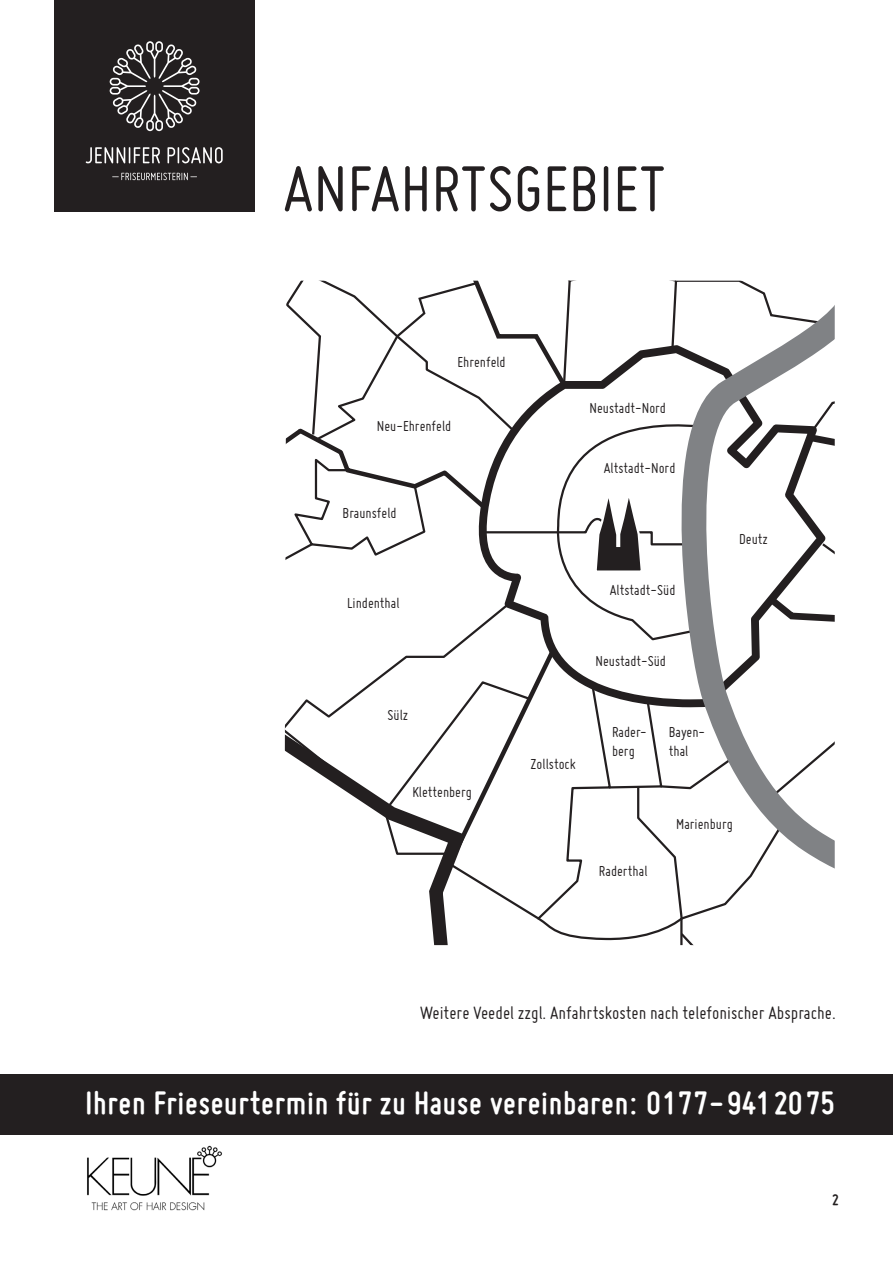
<style>
.page{position:relative;width:893px;height:1263px;background:#fff}
.page>*{position:absolute;margin:0;border:0;box-sizing:border-box;transform-origin:0 0}
.t1{font:70.5px "Miso";color:#231f20}
.t2{font:700 34.5px "Miso";letter-spacing:.02em;color:#fff}
.t3{font:19.5px "Miso";color:#231f20}
.t4{font:700 16.5px "Miso";color:#231f20}
.t5{font:15.75px/18.9px "Miso";color:#231f20}
</style>
<div class="page">
<div style="left:0;top:1074px;width:893px;height:61px;background:#231f20"></div>
<div style="left:54px;top:0;width:200px;height:212px;background:#231f20"></div>
<svg style="left:86px;top:147px;width:74px;height:17px"></svg>
<svg style="left:167px;top:147px;width:56px;height:17px"></svg>
<svg style="left:112px;top:173px;width:85px;height:7px"></svg>
<svg style="left:110px;top:41px;width:90px;height:90px"></svg>
<img style="left:87px;top:1145px;width:135px;height:66px">
<svg style="left:284px;top:281px;width:366px;height:664px"></svg>
<svg style="left:650px;top:281px;width:185px;height:664px"></svg>
<h1 class="t1" style="left:283px;top:150px;width:384px">ANFAHRTSGEBIET</h1>
<p class="t5" style="left:457px;top:352px;width:50px">Ehrenfeld</p>
<p class="t5" style="left:377px;top:416px;width:76px">Neu-Ehrenfeld</p>
<p class="t5" style="left:343px;top:503px;width:56px">Braunsfeld</p>
<p class="t5" style="left:347px;top:593px;width:54px">Lindenthal</p>
<p class="t5" style="left:388px;top:705px;width:22px">Sülz</p>
<p class="t5" style="left:412px;top:782px;width:61px">Klettenberg</p>
<p class="t5" style="left:589px;top:399px;width:78px">Neustadt-Nord</p>
<p class="t5" style="left:604px;top:458px;width:73px">Altstadt-Nord</p>
<p class="t5" style="left:610px;top:580px;width:67px">Altstadt-Süd</p>
<p class="t5" style="left:739px;top:530px;width:30px">Deutz</p>
<p class="t5" style="left:595px;top:651px;width:72px">Neustadt-Süd</p>
<p class="t5" style="left:531px;top:754px;width:47px">Zollstock</p>
<p class="t5" style="left:612px;top:722px;width:36px">Rader&shy;berg</p>
<p class="t5" style="left:669px;top:722px;width:38px">Bayen&shy;thal</p>
<p class="t5" style="left:599px;top:861px;width:50px">Raderthal</p>
<p class="t5" style="left:676px;top:814px;width:58px">Marienburg</p>
<p class="t3" style="left:420px;top:1002px;width:418px">Weitere Veedel zzgl. Anfahrtskosten nach telefonischer Absprache.</p>
<h2 class="t2" style="left:86px;top:1083px;width:751px">Ihren Frieseurtermin für zu Hause vereinbaren: 0177-9412075</h2>
<p class="t4" style="left:832px;top:1190px;width:8px">2</p>
</div>
